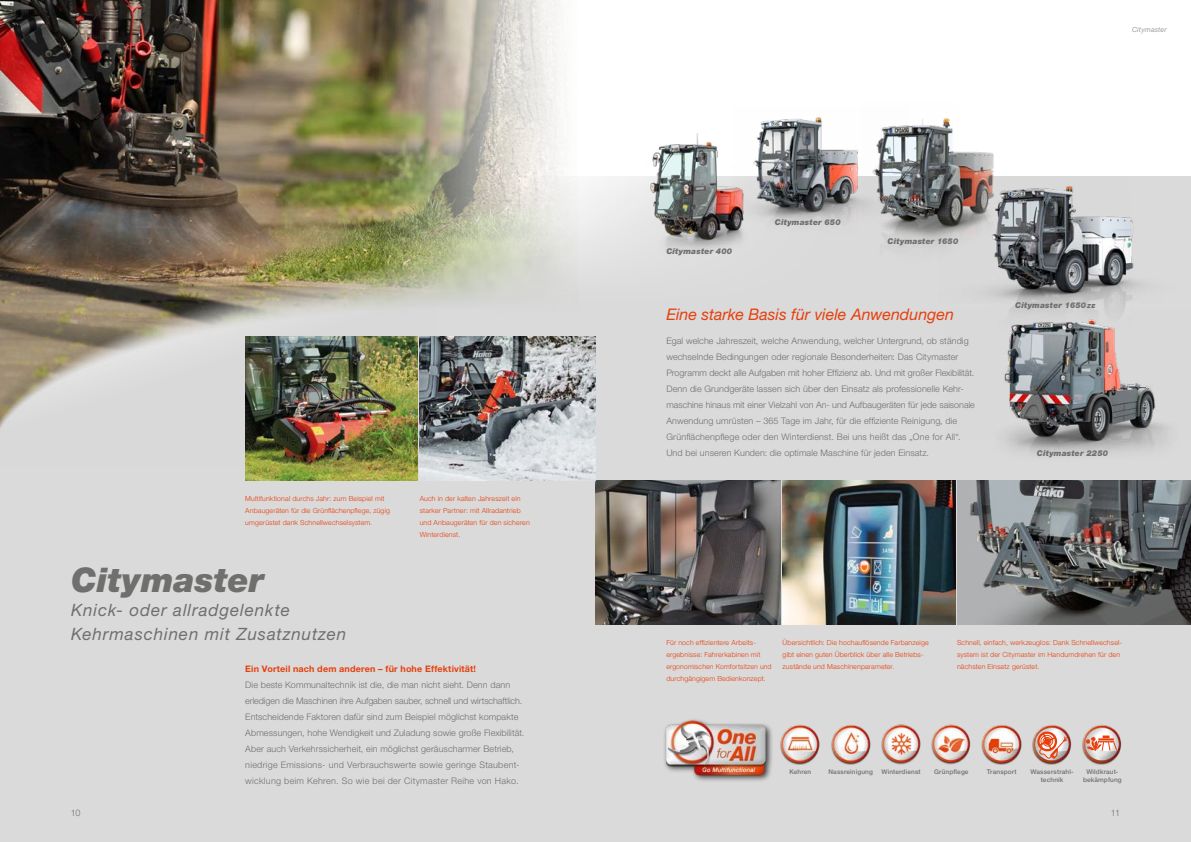
<style>
.page{position:relative;width:1191px;height:842px;background:#fff}
.page>*{position:absolute;margin:0;border:0;box-sizing:border-box;transform-origin:0 0}
.t1{font:italic 900 34px "Helvetica Neue LT Std";letter-spacing:-.005em;color:#6f6f6e}
.t2{font:italic 17px/24px "Helvetica Neue LT Std";letter-spacing:.05em;color:#6f6f6e}
.t3{font:italic 16px "Helvetica Neue LT Std";color:#e73f0c}
.t4{font:300 9px/16px "Helvetica Neue LT Std";letter-spacing:.01em;color:#6f6f6e}
.t5{font:700 9px "Helvetica Neue LT Std";letter-spacing:.02em;color:#e73f0c}
.t6{font:italic 900 8px "Helvetica Neue LT Std";letter-spacing:.02em;color:#6f6f6e}
.t7{font:300 7px/12px "Helvetica Neue LT Std";letter-spacing:.02em;color:#e73f0c}
.t8{font:italic 7px "Helvetica Neue LT Std";letter-spacing:.02em;color:#9c9d9d}
.t9{font:500 6.5px/7.7px "Helvetica Neue LT Std";letter-spacing:.025em;color:#6f6f6e;text-align:center}
.s1{font-size:5.6px}
</style>
<div class="page">
<img style="left:0;top:0;width:563px;height:176px">
<div style="left:0;top:176px;width:1191px;height:666px;background:#dadada"></div>
<img style="left:0;top:176px;width:627px;height:290px">
<img style="left:595px;top:480px;width:185px;height:144px">
<img style="left:782px;top:480px;width:173px;height:144px">
<img style="left:957px;top:480px;width:234px;height:144px">
<div style="left:663px;top:718px;width:110px;height:65px;background:#000;opacity:.75"></div>
<img style="left:663px;top:718px;width:107px;height:60px">
<img style="left:245px;top:336px;width:173px;height:144px">
<img style="left:420px;top:336px;width:175px;height:144px">
<img style="left:761px;top:117px;width:101px;height:105px">
<img style="left:862px;top:118px;width:132px;height:128px">
<img style="left:627px;top:123px;width:134px;height:125px">
<img style="left:938px;top:178px;width:203px;height:132px">
<img style="left:1004px;top:310px;width:164px;height:144px">
<img style="left:931px;top:724px;width:40px;height:41px">
<img style="left:780px;top:724px;width:40px;height:41px">
<img style="left:981px;top:725px;width:41px;height:40px">
<img style="left:1044px;top:724px;width:28px;height:41px">
<div style="left:1032px;top:726px;width:38px;height:37px;background:#000;opacity:.3"></div>
<div style="left:1034px;top:726px;width:35px;height:34px;background:#000;opacity:.24"></div>
<svg style="left:1035px;top:728px;width:33px;height:33px"></svg>
<img style="left:1082px;top:724px;width:40px;height:41px">
<div style="left:1083px;top:726px;width:37px;height:37px;background:#000;opacity:.3"></div>
<div style="left:1084px;top:726px;width:35px;height:34px;background:#000;opacity:.24"></div>
<svg style="left:1085px;top:728px;width:33px;height:26px"></svg>
<img style="left:881px;top:724px;width:40px;height:41px">
<img style="left:831px;top:724px;width:40px;height:41px">
<p class="t8" style="left:1132px;top:25px;width:36px">Citymaster</p>
<p class="t7" style="left:245px;top:492px;width:146px">Multifunktional durchs Jahr: zum Beispiel mit<br>Anbaugeräten für die Grünflächenpflege, zügig umgerüstet dank Schnellwechselsystem.</p>
<h1 class="t1" style="left:71px;top:559px;width:194px">Citymaster</h1>
<h2 class="t2" style="left:71px;top:598px;width:277px">Knick- oder allradgelenkte<br>Kehrmaschinen mit Zusatznutzen</h2>
<p class="t7" style="left:420px;top:492px;width:112px">Auch in der kalten Jahreszeit ein starker Partner: mit Allradantrieb und Anbaugeräten für den sicheren<br>Winterdienst.</p>
<p class="t5" style="left:245px;top:663px;width:232px">Ein Vorteil nach dem anderen – für hohe Effektivität!</p>
<p class="t4" style="left:245px;top:677px;width:281px">Die beste Kommunaltechnik ist die, die man nicht sieht. Denn dann erledigen die Maschinen ihre Aufgaben sauber, schnell und wirtschaftlich.<br>Entscheidende Faktoren dafür sind zum Beispiel möglichst kompakte Abmessungen, hohe Wendigkeit und Zuladung sowie große Flexibilität.<br>Aber auch Verkehrssicherheit, ein möglichst geräuscharmer Betrieb, niedrige Emissions- und Verbrauchswerte sowie geringe Staubent&shy;wicklung beim Kehren. So wie bei der Citymaster Reihe von Hako.</p>
<p class="t6" style="left:666px;top:247px;width:67px">Citymaster 400</p>
<p class="t6" style="left:775px;top:218px;width:67px">Citymaster 650</p>
<p class="t6" style="left:887px;top:236px;width:72px">Citymaster 1650</p>
<h3 class="t3" style="left:666px;top:305px;width:289px">Eine starke Basis für viele Anwendungen</h3>
<p class="t4" style="left:666px;top:333px;width:310px">Egal welche Jahreszeit, welche Anwendung, welcher Untergrund, ob ständig wechselnde Bedingungen oder regionale Besonderheiten: Das Citymaster Programm deckt alle Aufgaben mit hoher Effizienz ab. Und mit großer Flexibilität.<br>Denn die Grundgeräte lassen sich über den Einsatz als professionelle Kehr&shy;maschine hinaus mit einer Vielzahl von An- und Aufbaugeräten für jede saisonale Anwendung umrüsten – 365 Tage im Jahr, für die effiziente Reinigung, die Grünflächenpflege oder den Winterdienst. Bei uns heißt das „One for All“.<br>Und bei unseren Kunden: die optimale Maschine für jeden Einsatz.</p>
<p class="t6" style="left:1015px;top:301px;width:82px">Citymaster 1650 <span class="s1">ZE</span></p>
<p class="t6" style="left:1036px;top:448px;width:73px">Citymaster 2250</p>
<p class="t7" style="left:782px;top:636px;width:147px">Übersichtlich: Die hochauflösende Farbanzeige gibt einen guten Überblick über alle Betriebs&shy;zustände und Maschinenparameter.</p>
<p class="t7" style="left:666px;top:636px;width:107px">Für noch effizientere Arbeits&shy;ergebnisse: Fahrerkabinen mit ergonomischen Komfortsitzen und durchgängigem Bedienkonzept.</p>
<p class="t7" style="left:957px;top:636px;width:166px">Schnell, einfach, werkzeuglos: Dank Schnellwechsel&shy;system ist der Citymaster im Handumdrehen für den nächsten Einsatz gerüstet.</p>
<p class="t9" style="left:789px;top:768px;width:23px">Kehren</p>
<p class="t9" style="left:828px;top:768px;width:46px">Nassreinigung</p>
<p class="t9" style="left:881px;top:768px;width:41px">Winterdienst</p>
<p class="t9" style="left:934px;top:768px;width:36px">Grünpflege</p>
<p class="t9" style="left:986px;top:768px;width:31px">Transport</p>
<p class="t9" style="left:1083px;top:768px;width:40px">Wildkraut&shy;bekämpfung</p>
<p class="t9" style="left:1030px;top:768px;width:44px">Wasserstrahl&shy;technik</p>
<p class="t4" style="left:71px;top:805px;width:11px">10</p>
<p class="t4" style="left:1111px;top:805px;width:11px">11</p>
</div>
